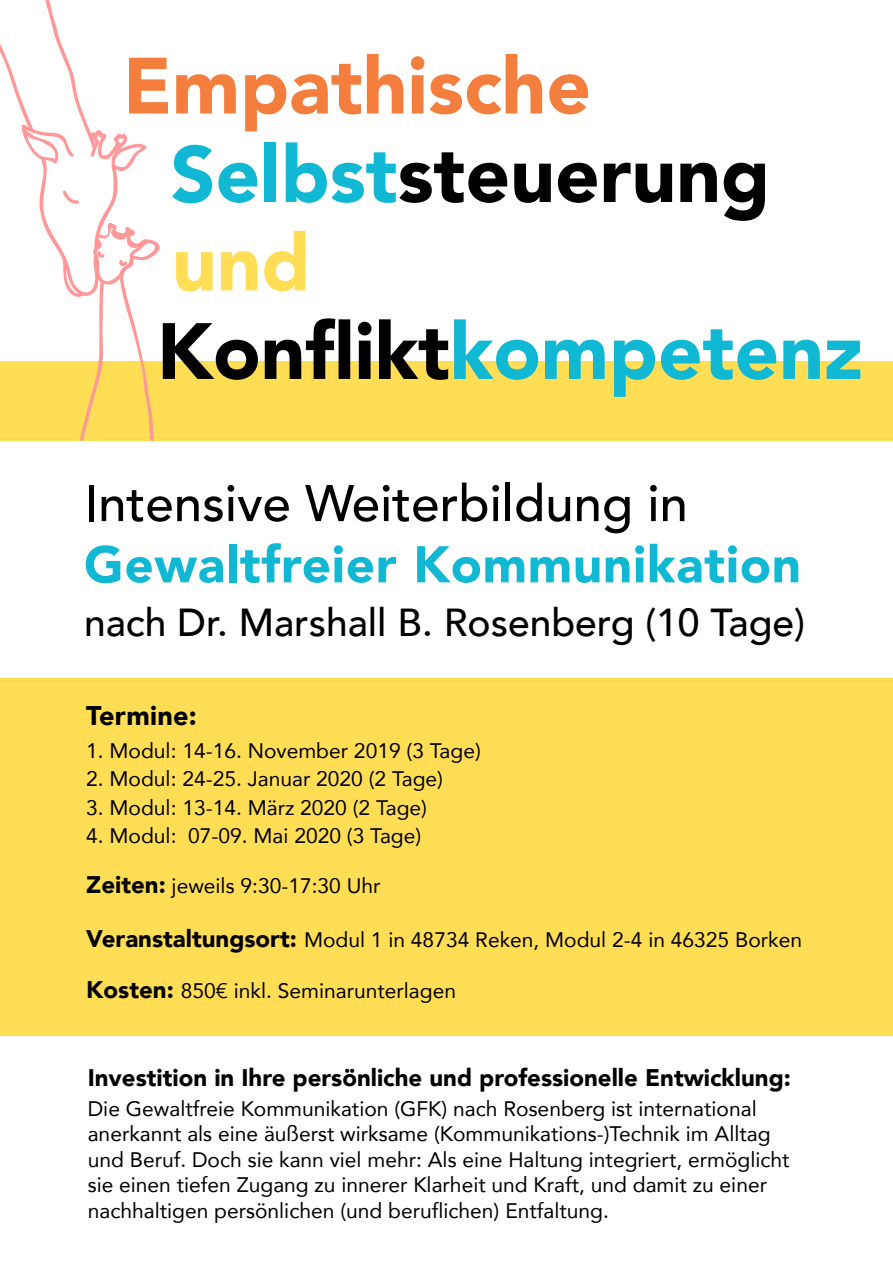
<style>
.page{position:relative;width:893px;height:1263px;background:#fff}
.page>*{position:absolute;margin:0;border:0;box-sizing:border-box;transform-origin:0 0}
.t1{font:900 78.75px/88.5px "Avenir";color:#000}
.t2{font:900 51px "Avenir";letter-spacing:.015em;color:#11b8d3}
.t3{font:500 51px "Avenir";color:#000}
.t4{font:500 39px "Avenir";color:#000}
.t5{font:900 27px "Avenir";letter-spacing:.01em;color:#000}
.t6{font:900 24px "Avenir";color:#000}
.t7{font:21px/25.5px "Avenir";color:#000}
.s1{color:#f47e3d}
.s2{color:#11b8d3}
.s3{color:#ffde55}
.s4{font-weight:900;font-size:24px}
</style>
<div class="page">
<div style="left:0;top:678px;width:893px;height:357px;background:#ffde55"></div>
<div style="left:0;top:361px;width:893px;height:79px;background:#ffde55"></div>
<svg style="left:0;top:0;width:162px;height:442px"></svg>
<h1 class="t1" style="left:157px;top:40px;width:708px;text-indent:-34px"><span class="s1">Empathische<br></span><span class="s2">Selbst</span>steuerung <span class="s3">und<br></span>Konflikt<span class="s2">kompetenz</span></h1>
<h2 class="t3" style="left:84px;top:459px;width:605px">Intensive Weiterbildung in</h2>
<h2 class="t2" style="left:84px;top:521px;width:718px">Gewaltfreier Kommunikation</h2>
<h3 class="t4" style="left:84px;top:589px;width:723px">nach Dr. Marshall B. Rosenberg (10 Tage)</h3>
<p class="t5" style="left:86px;top:692px;width:112px">Termine:</p>
<p class="t7" style="left:86px;top:737px;width:396px">1. Modul: 14-16. November 2019 (3 Tage)</p>
<p class="t7" style="left:86px;top:765px;width:358px">2. Modul: 24-25. Januar 2020 (2 Tage)</p>
<p class="t7" style="left:86px;top:794px;width:342px">3. Modul: 13-14. März 2020 (2 Tage)</p>
<p class="t7" style="left:86px;top:822px;width:336px">4. Modul: 07-09. Mai 2020 (3 Tage)</p>
<p class="t7" style="left:86px;top:873px;width:296px"><span class="s4">Zeiten:</span> jeweils 9:30-17:30 Uhr</p>
<p class="t7" style="left:86px;top:927px;width:717px"><span class="s4">Veranstaltungsort:</span> Modul 1 in 48734 Reken, Modul 2-4 in 46325 Borken</p>
<p class="t7" style="left:86px;top:977px;width:371px"><span class="s4">Kosten:</span> 850€ inkl. Seminarunterlagen</p>
<p class="t6" style="left:88px;top:1057px;width:705px">Investition in Ihre persönliche und professionelle Entwicklung:</p>
<p class="t7" style="left:88px;top:1095px;width:703px">Die Gewaltfreie Kommunikation (GFK) nach Rosenberg ist international anerkannt als eine äußerst wirksame (Kommunikations-)Technik im Alltag und Beruf. Doch sie kann viel mehr: Als eine Haltung integriert, ermöglicht sie einen tiefen Zugang zu innerer Klarheit und Kraft, und damit zu einer nachhaltigen persönlichen (und beruflichen) Entfaltung.</p>
</div>
